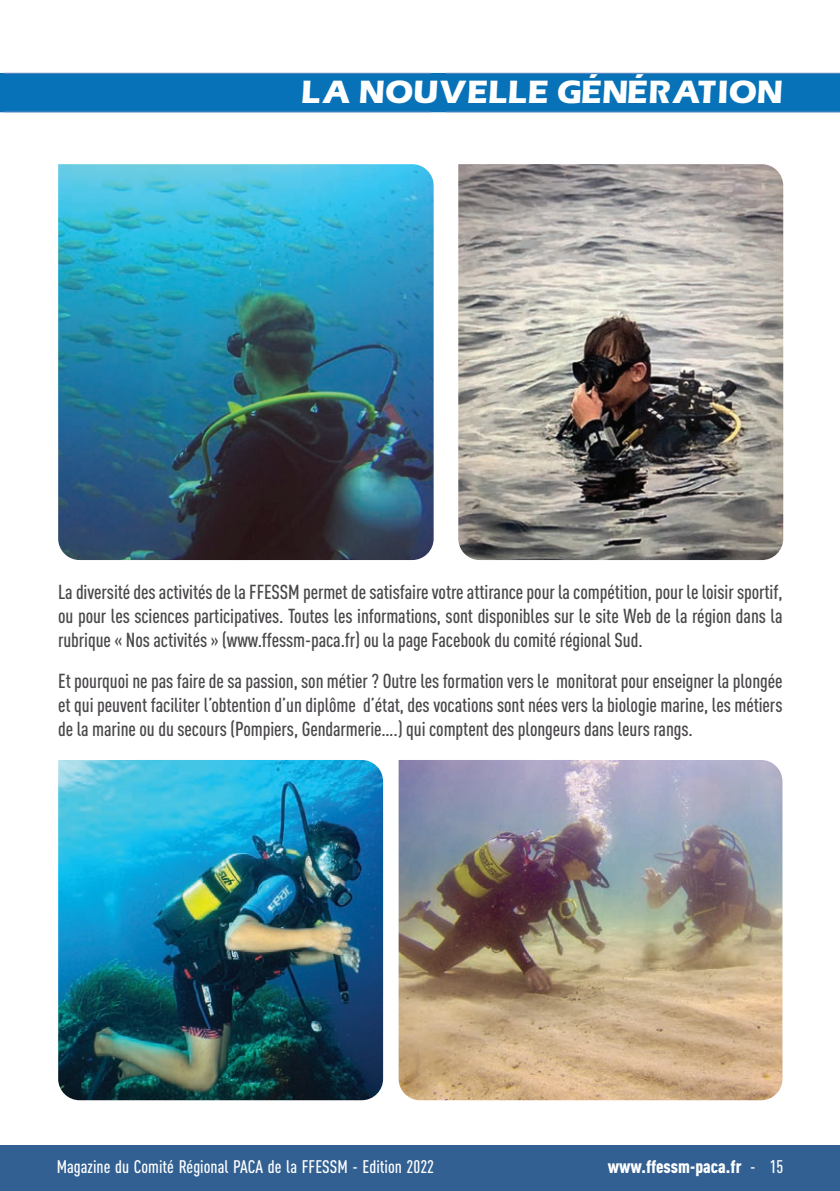
<style>
.page{position:relative;width:840px;height:1191px;background:#fff}
.page>*{position:absolute;margin:0;border:0;box-sizing:border-box;transform-origin:0 0}
.t1{font:700 30px "Eras";color:#fff}
.t2{font:500 20px/24px "DIN Cond";letter-spacing:-.005em;color:#4a474a;text-align:justify}
.t3{font:500 18px "DIN Cond";color:#fff}
.t4{font:900 18px "DIN Cond";color:#fff}
.s1{font-weight:500}
</style>
<div class="page">
<div style="left:0;top:1145px;width:839px;height:46px;background:#326092"></div>
<img style="left:445px;top:72px;width:394px;height:41px">
<img style="left:0;top:72px;width:431px;height:41px">
<img style="left:431px;top:72px;width:14px;height:41px">
<img style="left:458px;top:164px;width:324px;height:396px">
<img style="left:58px;top:164px;width:375px;height:396px">
<img style="left:398px;top:760px;width:384px;height:340px">
<img style="left:58px;top:760px;width:325px;height:340px">
<h1 class="t1" style="left:301px;top:71px;width:482px">LA NOUVELLE GÉNÉRATION</h1>
<p class="t2" style="left:58px;top:580px;width:725px">La diversité des activités de la FFESSM permet de satisfaire votre attirance pour la compétition, pour le loisir sportif, ou pour les sciences participatives. Toutes les informations, sont disponibles sur le site Web de la région dans la rubrique « Nos activités » (www.ffessm-paca.fr) ou la page Facebook du comité régional Sud.</p>
<p class="t2" style="left:58px;top:669px;width:725px">Et pourquoi ne pas faire de sa passion, son métier ? Outre les formation vers le monitorat pour enseigner la plongée et qui peuvent faciliter l’obtention d’un diplôme d’état, des vocations sont nées vers la biologie marine, les métiers de la marine ou du secours (Pompiers, Gendarmerie….) qui comptent des plongeurs dans leurs rangs.</p>
<p class="t3" style="left:57px;top:1155px;width:378px">Magazine du Comité Régional PACA de la FFESSM - Edition 2022</p>
<p class="t4" style="left:607px;top:1155px;width:177px">www.ffessm-paca.fr <span class="s1">- 15</span></p>
</div>
